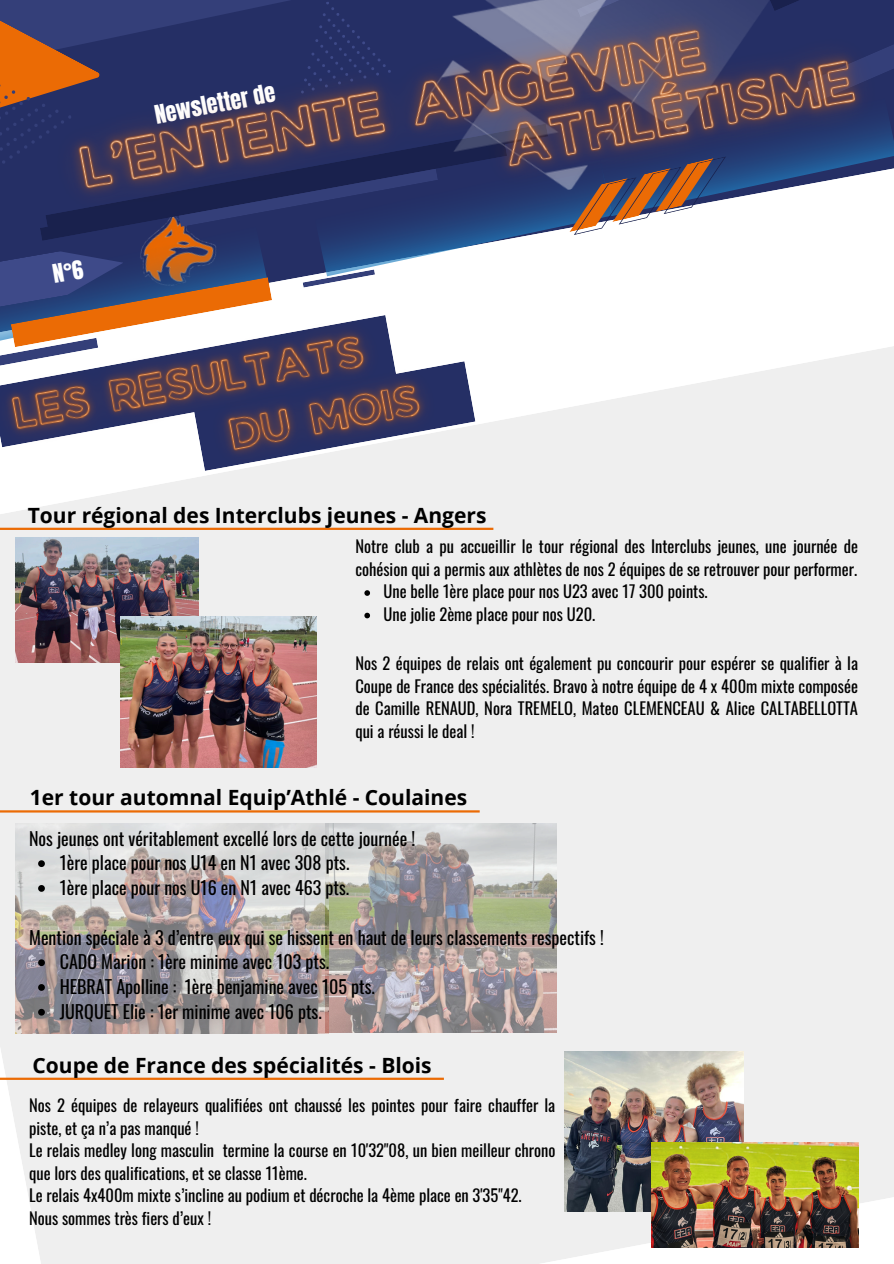
<style>
.page{position:relative;width:894px;height:1264px;background:#fff}
.page>*{position:absolute;margin:0;border:0;box-sizing:border-box;transform-origin:0 0}
.t1{font:21.9px "Anton";color:#fff}
.t2{font:700 21px "Open Sans";color:#000}
.t3{font:18px "Oswald";color:#000}
.t4{font:16.5px/22.5px "Oswald";color:#000}
</style>
<div class="page">
<svg style="left:0;top:17px;width:5px;height:182px"></svg>
<img style="left:5px;top:0;width:421px;height:251px">
<img style="left:426px;top:0;width:467px;height:251px">
<div style="left:0;top:347px;width:893px;height:916px;background:#efefef"></div>
<hr style="left:0;top:527px;width:493px;height:3px;background:#eb6b05">
<hr style="left:0;top:810px;width:479px;height:2px;background:#eb6b05">
<img style="left:328px;top:823px;width:228px;height:209px">
<img style="left:15px;top:823px;width:313px;height:210px">
<svg style="left:38px;top:860px;width:7px;height:7px"></svg>
<svg style="left:38px;top:885px;width:7px;height:6px"></svg>
<svg style="left:38px;top:959px;width:7px;height:7px"></svg>
<svg style="left:38px;top:984px;width:7px;height:6px"></svg>
<svg style="left:38px;top:1008px;width:7px;height:7px"></svg>
<hr style="left:0;top:1077px;width:444px;height:2px;background:#eb6b05">
<img style="left:564px;top:1051px;width:179px;height:160px">
<img style="left:651px;top:1142px;width:207px;height:105px">
<img style="left:15px;top:537px;width:184px;height:125px">
<img style="left:120px;top:616px;width:196px;height:151px">
<img style="left:0;top:471px;width:177px;height:18px">
<div style="left:177px;top:347px;width:301px;height:163px;background:#efefef"></div>
<svg style="left:364px;top:590px;width:6px;height:6px"></svg>
<svg style="left:364px;top:612px;width:6px;height:6px"></svg>
<svg style="left:0;top:251px;width:475px;height:220px"></svg>
<p class="t1" style="left:152px;top:100px;width:123px;rotate:-11deg">Newsletter de</p>
<p class="t2" style="left:28px;top:500px;width:460px">Tour régional des Interclubs jeunes - Angers</p>
<p class="t4" style="left:355px;top:534px;width:504px">Notre club a pu accueillir le tour régional des Interclubs jeunes, une journée de cohésion qui a permis aux athlètes de nos 2 équipes de se retrouver pour performer.</p>
<h4 class="t4" style="left:383px;top:579px;width:325px">Une belle 1ère place pour nos U23 avec 17 300 points.</h4>
<p class="t4" style="left:383px;top:602px;width:213px">Une jolie 2ème place pour nos U20.</p>
<p class="t4" style="left:355px;top:651px;width:504px;text-align:justify">Nos 2 équipes de relais ont également pu concourir pour espérer se qualifier à la Coupe de France des spécialités. Bravo à notre équipe de 4 x 400m mixte composée de Camille RENAUD, Nora TREMELO, Mateo CLEMENCEAU &amp; Alice CALTABELLOTTA qui a réussi le deal !</p>
<p class="t2" style="left:30px;top:782px;width:438px">1er tour automnal Equip’Athlé - Coulaines</p>
<p class="t3" style="left:29px;top:824px;width:387px">Nos jeunes ont véritablement excellé lors de cette journée !</p>
<h3 class="t3" style="left:60px;top:849px;width:291px">1ère place pour nos U14 en N1 avec 308 pts.</h3>
<p class="t3" style="left:60px;top:873px;width:291px">1ère place pour nos U16 en N1 avec 463 pts.</p>
<p class="t3" style="left:29px;top:923px;width:576px">Mention spéciale à 3 d’entre eux qui se hissent en haut de leurs classements respectifs !</p>
<p class="t3" style="left:60px;top:948px;width:271px">CADO Marion : 1ère minime avec 103 pts.</p>
<h4 class="t3" style="left:60px;top:972px;width:316px">HEBRAT Apolline : 1ère benjamine avec 105 pts.</h4>
<p class="t3" style="left:60px;top:997px;width:263px">JURQUET Elie : 1er minime avec 106 pts.</p>
<p class="t2" style="left:33px;top:1050px;width:400px">Coupe de France des spécialités - Blois</p>
<p class="t4" style="left:29px;top:1093px;width:527px">Nos 2 équipes de relayeurs qualifiées ont chaussé les pointes pour faire chauffer la piste, et ça n’a pas manqué !</p>
<p class="t4" style="left:29px;top:1138px;width:527px">Le relais medley long masculin termine la course en 10'32"08, un bien meilleur chrono que lors des qualifications, et se classe 11ème.</p>
<p class="t4" style="left:29px;top:1183px;width:494px">Le relais 4x400m mixte s’incline au podium et décroche la 4ème place en 3'35"42.</p>
<p class="t4" style="left:29px;top:1205px;width:183px">Nous sommes très fiers d’eux !</p>
</div>
